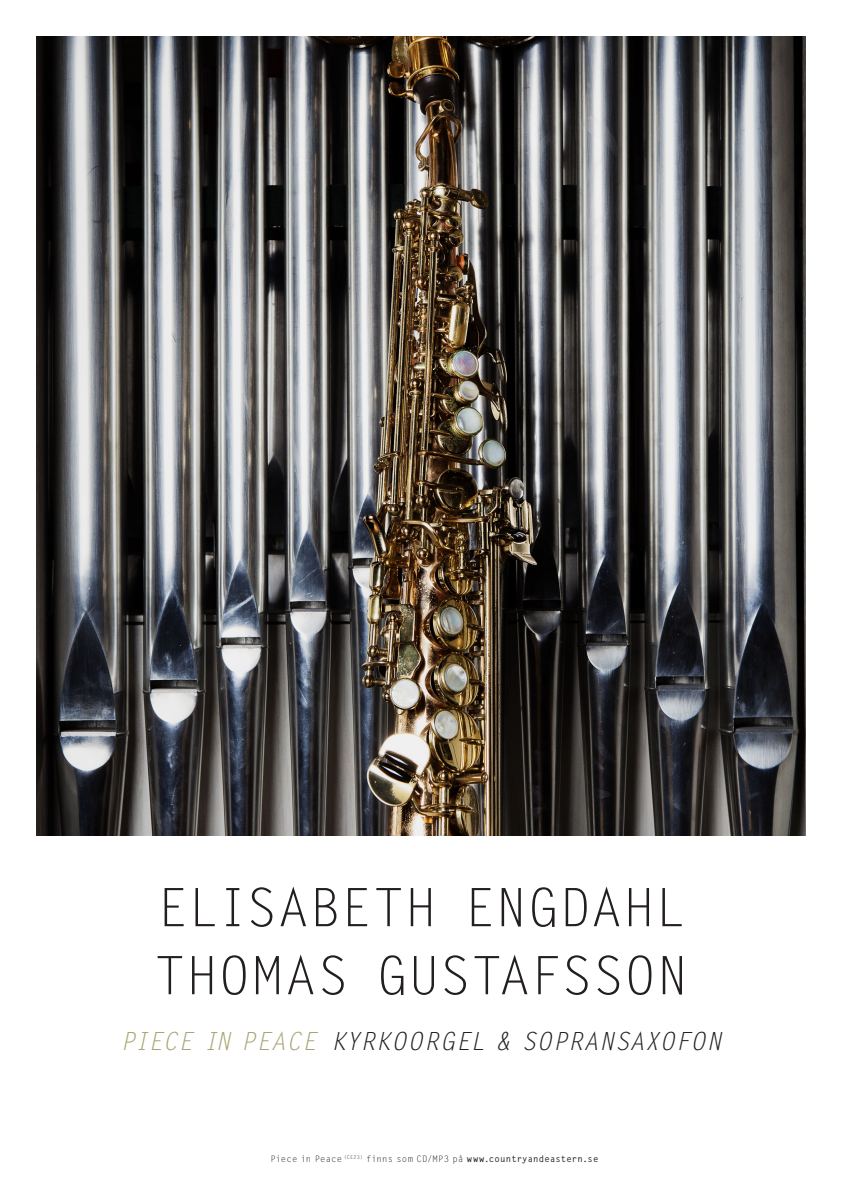
<style>
.page{position:relative;width:842px;height:1191px;background:#fff}
.page>*{position:absolute;margin:0;border:0;box-sizing:border-box;transform-origin:0 0}
.t1{font:53px/68px "Letter Gothic Std";color:#231f20}
.t2{font:italic 25px "Letter Gothic Std";letter-spacing:.015em;color:#231f20}
.t3{font:9px "Letter Gothic Std";letter-spacing:.01em;color:#231f20}
.s1{color:#a9a575}
.s2{font-weight:700}
</style>
<div class="page">
<img style="left:36px;top:36px;width:770px;height:800px">
<p class="t1" style="left:154px;top:875px;width:535px">ELISABETH ENGDAHL<br>THOMAS GUSTAFSSON</p>
<p class="t2" style="left:120px;top:1026px;width:603px"><span class="s1">PIECE IN PEACE</span> KYRKOORGEL &amp; SOPRANSAXOFON</p>
<p class="t3" style="left:270px;top:1153px;width:329px">Piece in Peace <sup>(CE23)</sup> finns som CD/MP3 på <span class="s2">www.countryandeastern.se</span></p>
</div>
